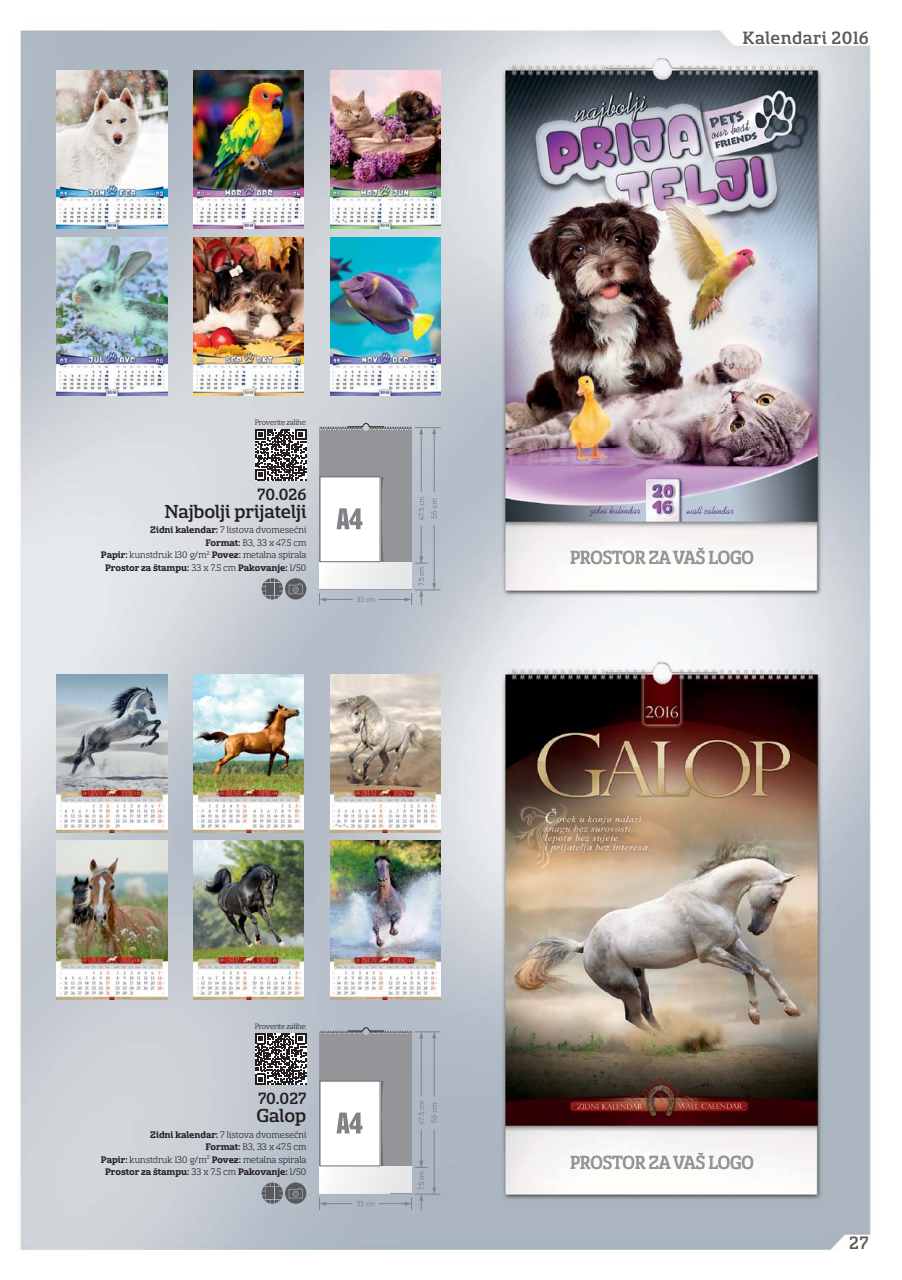
<style>
.page{position:relative;width:902px;height:1280px;background:#fff}
.page>*{position:absolute;margin:0;border:0;box-sizing:border-box;transform-origin:0 0}
.t1{font:500 21px "Sancoale Slab Norm";letter-spacing:-.01em;color:#939598;scale:.9 1}
.t2{font:500 20.85px "Sancoale Slab Norm";color:#231f20}
.t3{font:500 19.8px "Sancoale Slab Norm";letter-spacing:.025em;color:#58595b}
.t4{font:500 18px "Sancoale Slab Norm";color:#231f20}
.t5{font:10.5px/12.6px "Sancoale Slab Norm";color:#231f20;text-align:right}
.t6{font:8.55px "Sancoale Slab Norm";letter-spacing:-.015em;color:#231f20}
.s1{font-weight:700}
</style>
<div class="page">
<img style="left:20px;top:30px;width:851px;height:1220px">
<img style="left:501px;top:658px;width:321px;height:542px">
<img style="left:501px;top:54px;width:321px;height:543px">
<img style="left:56px;top:674px;width:111px;height:158px">
<img style="left:56px;top:70px;width:111px;height:159px">
<img style="left:56px;top:841px;width:111px;height:158px">
<img style="left:56px;top:237px;width:111px;height:158px">
<img style="left:193px;top:674px;width:111px;height:158px">
<img style="left:193px;top:70px;width:111px;height:159px">
<img style="left:193px;top:841px;width:111px;height:158px">
<img style="left:193px;top:237px;width:111px;height:158px">
<img style="left:330px;top:674px;width:110px;height:158px">
<img style="left:330px;top:70px;width:110px;height:159px">
<img style="left:330px;top:841px;width:110px;height:158px">
<img style="left:330px;top:237px;width:110px;height:158px">
<svg style="left:262px;top:1182px;width:44px;height:22px"></svg>
<svg style="left:262px;top:578px;width:44px;height:21px"></svg>
<svg style="left:255px;top:1033px;width:51px;height:51px"></svg>
<svg style="left:255px;top:429px;width:51px;height:51px"></svg>
<svg style="left:319px;top:423px;width:121px;height:182px"></svg>
<svg style="left:319px;top:1027px;width:121px;height:182px"></svg>
<p class="t6" style="left:255px;top:418px;width:54px">Proverite zalihe:</p>
<h3 class="t4" style="left:257px;top:487px;width:51px">70.026</h3>
<h2 class="t2" style="left:164px;top:503px;width:143px">Najbolji prijatelji</h2>
<p class="t5" style="left:101px;top:524px;width:207px"><span class="s1">Zidni kalendar:</span> 7 listova dvomesečni<br><span class="s1">Format:</span> B3, 33 x 47.5 cm<br><span class="s1">Papir:</span> kunstdruk 130 g/m<sup>2</sup> <span class="s1">Povez:</span> metalna spirala <span class="s1">Prostor za štampu:</span> 33 x 7.5 cm <span class="s1">Pakovanje:</span> 1/50</p>
<p class="t6" style="left:255px;top:1023px;width:54px">Proverite zalihe:</p>
<h3 class="t4" style="left:258px;top:1091px;width:50px">70.027</h3>
<h2 class="t2" style="left:256px;top:1107px;width:51px">Galop</h2>
<p class="t5" style="left:101px;top:1128px;width:207px"><span class="s1">Zidni kalendar:</span> 7 listova dvomesečni<br><span class="s1">Format:</span> B3, 33 x 47.5 cm<br><span class="s1">Papir:</span> kunstdruk 130 g/m<sup>2</sup> <span class="s1">Povez:</span> metalna spirala <span class="s1">Prostor za štampu:</span> 33 x 7.5 cm <span class="s1">Pakovanje:</span> 1/50</p>
<h3 class="t3" style="left:742px;top:30px;width:128px">Kalendari 2016</h3>
<h1 class="t1" style="left:570px;top:549px;width:206px">PROSTOR ZA VAŠ LOGO</h1>
<h1 class="t1" style="left:570px;top:1154px;width:206px">PROSTOR ZA VAŠ LOGO</h1>
<h3 class="t3" style="left:849px;top:1235px;width:21px">27</h3>
</div>
